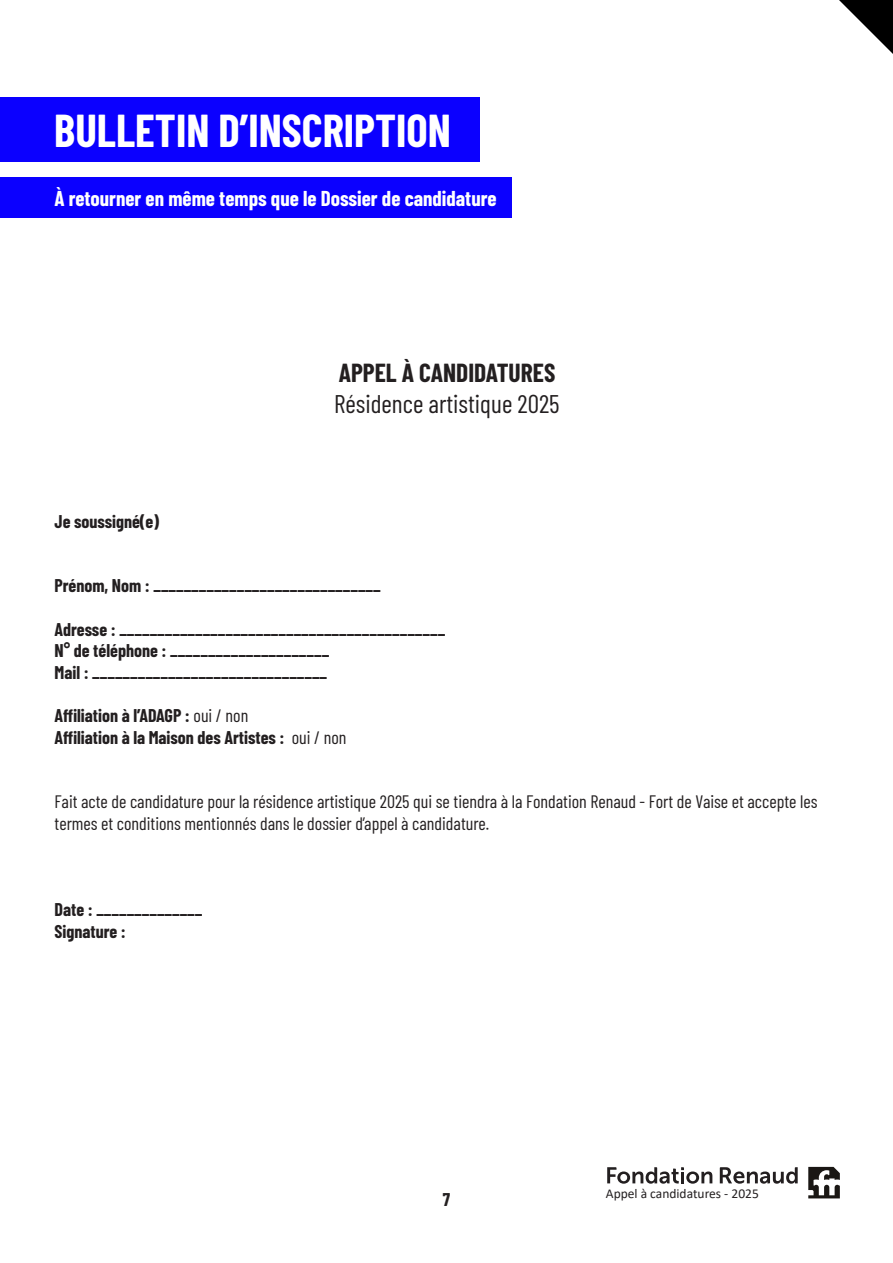
<style>
.page{position:relative;width:893px;height:1263px;background:#fff}
.page>*{position:absolute;margin:0;border:0;box-sizing:border-box;transform-origin:0 0}
.t1{font:700 45px "Barlow Condensed";color:#fff}
.t2{font:25.5px "Barlow Condensed";color:#231f20}
.t3{font:700 25.5px "Barlow Condensed";color:#231f20}
.t4{font:700 21px "Barlow Condensed";color:#fff}
.t5{font:700 18px/21.6px "Barlow Condensed";color:#231f20}
.t6{font:18px/21.6px "Barlow Condensed";color:#231f20}
.t7{font:13.5px "Calibri";color:#231f20}
.s1{font-weight:400}
</style>
<div class="page">
<svg style="left:839px;top:0;width:54px;height:54px"></svg>
<div style="left:0;top:97px;width:479px;height:65px;background:#0b00ff"></div>
<div style="left:0;top:177px;width:512px;height:41px;background:#0b00ff"></div>
<svg style="left:808px;top:1167px;width:32px;height:31px"></svg>
<svg style="left:720px;top:1167px;width:78px;height:17px"></svg>
<svg style="left:607px;top:1167px;width:105px;height:17px"></svg>
<h1 class="t1" style="left:54px;top:99px;width:398px">BULLETIN D’INSCRIPTION</h1>
<p class="t4" style="left:54px;top:183px;width:444px">À retourner en même temps que le Dossier de candidature</p>
<p class="t5" style="left:55px;top:509px;width:106px">Je soussigné(e)</p>
<h2 class="t3" style="left:339px;top:355px;width:218px">APPEL À CANDIDATURES</h2>
<h2 class="t2" style="left:334px;top:385px;width:227px">Résidence artistique 2025</h2>
<p class="t5" style="left:55px;top:574px;width:328px">Prénom, Nom : ______________________________</p>
<p class="t5" style="left:55px;top:617px;width:392px">Adresse : ___________________________________________<br>N° de téléphone : _____________________<br>Mail : _______________________________</p>
<p class="t5" style="left:55px;top:704px;width:294px">Affiliation à l’ADAGP : <span class="s1">oui / non<br></span>Affiliation à la Maison des Artistes : <span class="s1">oui / non</span></p>
<p class="t6" style="left:55px;top:790px;width:764px">Fait acte de candidature pour la résidence artistique 2025 qui se tiendra à la Fondation Renaud - Fort de Vaise et accepte les termes et conditions mentionnés dans le dossier d’appel à candidature.</p>
<p class="t5" style="left:55px;top:898px;width:149px">Date : ______________<br>Signature :</p>
<p class="t5" style="left:443px;top:1188px;width:9px">7</p>
<p class="t7" style="left:606px;top:1184px;width:154px">Appel à candidatures - 2025</p>
</div>
